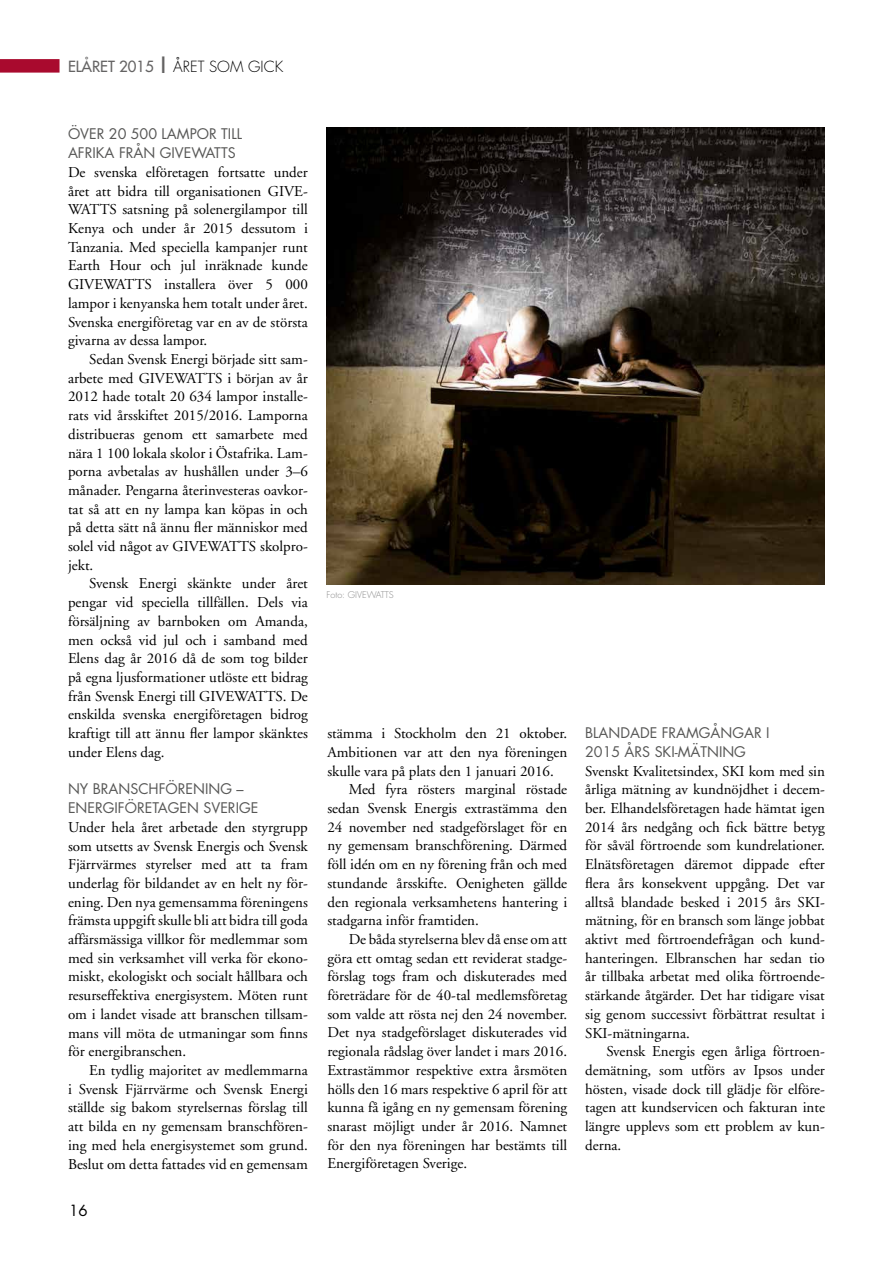
<style>
.page{position:relative;width:893px;height:1263px;background:#fff}
.page>*{position:absolute;margin:0;border:0;box-sizing:border-box;transform-origin:0 0}
.t1{font:15px/18.8px "Adobe Garamond";color:#000;text-align:justify}
.t2{font:300 15px "Futura";color:#000}
.t3{font:15px "Futura";color:#000}
.t4{font:14.25px/18.8px "Futura";color:#575756}
.t5{font:300 9px "Futura";color:#878787}
.s1{font-weight:400;color:#646363}
.s2{font-weight:800;font-size:19.5px;color:#646363}
</style>
<div class="page">
<img style="left:327px;top:128px;width:498px;height:457px">
<div style="left:0;top:59px;width:60px;height:14px;background:#a90a2e"></div>
<p class="t2" style="left:68px;top:57px;width:217px"><span class="s1">ELÅRET 2015</span> <span class="s2">|</span> ÅRET SOM GICK</p>
<p class="t4" style="left:68px;top:125px;width:175px">ÖVER 20 500 LAMPOR TILL<br>AFRIKA FRÅN GIVEWATTS</p>
<p class="t1" style="left:68px;top:163px;width:241px">De svenska elföretagen fortsatte under året att bidra till organisationen GIVE-WATTS satsning på solenergilampor till Kenya och under år 2015 dessutom i Tanzania. Med speciella kampanjer runt Earth Hour och jul inräknade kunde GIVEWATTS installera över 5 000 lampor i kenyanska hem totalt under året.<br>Svenska energiföretag var en av de största givarna av dessa lampor.</p>
<p class="t1" style="left:68px;top:350px;width:241px;text-indent:21px">Sedan Svensk Energi började sitt sam&shy;arbete med GIVEWATTS i början av år 2012 hade totalt 20 634 lampor installe&shy;rats vid årsskiftet 2015/2016. Lamporna distribueras genom ett samarbete med nära 1 100 lokala skolor i Östafrika. Lam&shy;porna avbetalas av hushållen under 3–6 månader. Pengarna återinvesteras oavkor&shy;tat så att en ny lampa kan köpas in och på detta sätt nå ännu fler människor med solel vid något av GIVEWATTS skolpro&shy;jekt.</p>
<p class="t1" style="left:68px;top:575px;width:241px;text-indent:21px">Svensk Energi skänkte under året pengar vid speciella tillfällen. Dels via försäljning av barnboken om Amanda, men också vid jul och i samband med Elens dag år 2016 då de som tog bilder på egna ljusformationer utlöste ett bidrag från Svensk Energi till GIVEWATTS. De enskilda svenska energiföretagen bidrog kraftigt till att ännu fler lampor skänktes under Elens dag.</p>
<p class="t4" style="left:68px;top:779px;width:192px">NY BRANSCHFÖRENING –<br>ENERGIFÖRETAGEN SVERIGE</p>
<p class="t1" style="left:68px;top:818px;width:241px">Under hela året arbetade den styrgrupp som utsetts av Svensk Energis och Svensk Fjärrvärmes styrelser med att ta fram underlag för bildandet av en helt ny för&shy;ening. Den nya gemensamma föreningens främsta uppgift skulle bli att bidra till goda affärsmässiga villkor för medlemmar som med sin verksamhet vill verka för ekono&shy;miskt, ekologiskt och socialt hållbara och resurseffektiva energisystem. Möten runt om i landet visade att branschen tillsam&shy;mans vill möta de utmaningar som finns för energibranschen.</p>
<p class="t1" style="left:68px;top:1061px;width:241px;text-indent:21px">En tydlig majoritet av medlemmarna i Svensk Fjärrvärme och Svensk Energi ställde sig bakom styrelsernas förslag till att bilda en ny gemensam branschfören&shy;ing med hela energisystemet som grund.<br>Beslut om detta fattades vid en gemensam</p>
<p class="t3" style="left:69px;top:1200px;width:20px">16</p>
<p class="t5" style="left:327px;top:589px;width:69px">Foto: GIVEWATTS</p>
<p class="t1" style="left:327px;top:724px;width:241px">stämma i Stockholm den 21 oktober.</p>
<p class="t1" style="left:327px;top:743px;width:241px">Ambitionen var att den nya föreningen</p>
<p class="t1" style="left:327px;top:762px;width:228px">skulle vara på plats den 1 januari 2016.</p>
<p class="t1" style="left:349px;top:780px;width:220px">Med fyra rösters marginal röstade</p>
<p class="t1" style="left:327px;top:799px;width:241px">sedan Svensk Energis extrastämma den</p>
<p class="t1" style="left:327px;top:818px;width:241px">24 november ned stadgeförslaget för en</p>
<p class="t1" style="left:327px;top:837px;width:241px">ny gemensam branschförening. Därmed</p>
<p class="t1" style="left:327px;top:855px;width:241px">föll idén om en ny förening från och med</p>
<p class="t1" style="left:327px;top:874px;width:241px">stundande årsskifte. Oenigheten gällde</p>
<p class="t1" style="left:327px;top:893px;width:241px">den regionala verksamhetens hantering i</p>
<p class="t1" style="left:327px;top:911px;width:153px">stadgarna inför framtiden.</p>
<p class="t1" style="left:349px;top:930px;width:220px">De båda styrelserna blev då ense om att</p>
<p class="t1" style="left:327px;top:949px;width:241px">göra ett omtag sedan ett reviderat stadge-</p>
<p class="t1" style="left:327px;top:967px;width:241px">förslag togs fram och diskuterades med</p>
<p class="t1" style="left:327px;top:986px;width:241px">företrädare för de 40-tal medlemsföretag</p>
<p class="t1" style="left:327px;top:1005px;width:241px">som valde att rösta nej den 24 november.</p>
<p class="t1" style="left:327px;top:1024px;width:241px">Det nya stadgeförslaget diskuterades vid</p>
<p class="t1" style="left:327px;top:1042px;width:241px">regionala rådslag över landet i mars 2016.</p>
<p class="t1" style="left:327px;top:1061px;width:241px">Extrastämmor respektive extra årsmöten</p>
<p class="t1" style="left:327px;top:1080px;width:241px">hölls den 16 mars respektive 6 april för att</p>
<p class="t1" style="left:327px;top:1098px;width:241px">kunna få igång en ny gemensam förening</p>
<p class="t1" style="left:327px;top:1117px;width:241px">snarast möjligt under år 2016. Namnet</p>
<p class="t1" style="left:327px;top:1136px;width:241px">för den nya föreningen har bestämts till</p>
<p class="t1" style="left:327px;top:1155px;width:141px">Energiföretagen Sverige.</p>
<p class="t4" style="left:585px;top:723px;width:186px">BLANDADE FRAMGÅNGAR I<br>2015 ÅRS SKI-MÄTNING</p>
<p class="t1" style="left:585px;top:762px;width:241px">Svenskt Kvalitetsindex, SKI kom med sin årliga mätning av kundnöjdhet i decem&shy;ber. Elhandelsföretagen hade hämtat igen 2014 års nedgång och fick bättre betyg för såväl förtroende som kundrelationer.<br>Elnätsföretagen däremot dippade efter flera års konsekvent uppgång. Det var alltså blandade besked i 2015 års SKI&shy;mätning, för en bransch som länge jobbat aktivt med förtroendefrågan och kund&shy;hanteringen. Elbranschen har sedan tio år tillbaka arbetat med olika förtroende&shy;stärkande åtgärder. Det har tidigare visat sig genom successivt förbättrat resultat i SKI-mätningarna.</p>
<p class="t1" style="left:585px;top:1042px;width:241px;text-indent:21px">Svensk Energis egen årliga förtroen&shy;demätning, som utförs av Ipsos under hösten, visade dock till glädje för elföre&shy;tagen att kundservicen och fakturan inte längre upplevs som ett problem av kun&shy;derna.</p>
</div>
